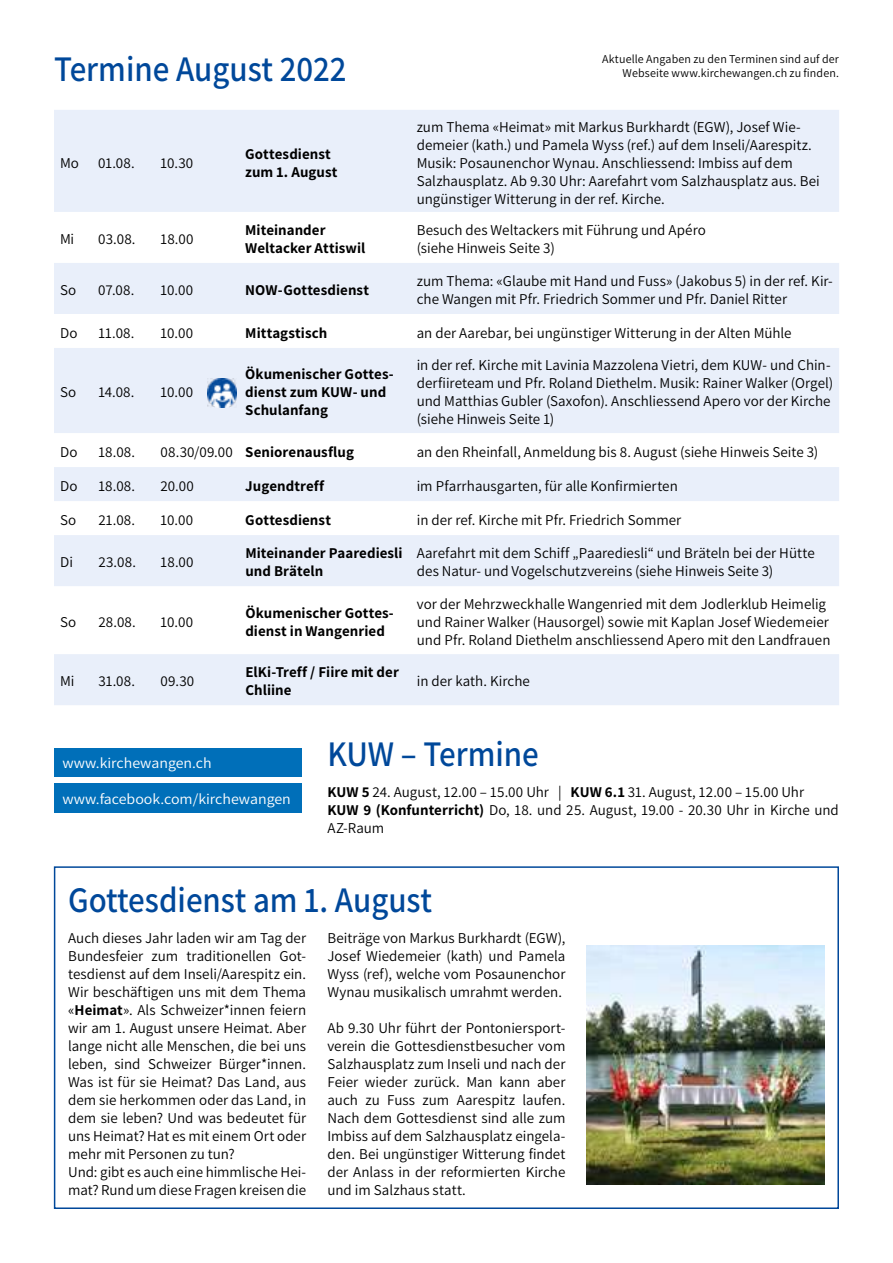
<style>
.page{position:relative;width:893px;height:1263px;background:#fff}
.page>*{position:absolute;margin:0;border:0;box-sizing:border-box;transform-origin:0 0}
.t1{font:600 36px "Assistant";color:#00489a;scale:.92 1}
.t2{font:15px/18px "Assistant";color:#000}
.t3{font:700 15px/18px "Assistant";letter-spacing:.005em;color:#000}
.t4{font:15px "Assistant";color:#fff;scale:1.06 1}
.t5{font:12px/14.4px "Assistant";letter-spacing:.01em;color:#000;text-align:right}
.s1{font-weight:400}
.s2{font-weight:700}
</style>
<div class="page">
<svg style="left:54px;top:110px;width:785px;height:595px;fill:#e9effa"></svg>
<img style="left:587px;top:946px;width:238px;height:238px">
<div style="left:54px;top:866px;width:785px;height:343px;border:2px solid #00489a"></div>
<div style="left:54px;top:783px;width:247px;height:30px;background:#006fb9"></div>
<div style="left:54px;top:748px;width:247px;height:29px;background:#006fb9"></div>
<img style="left:208px;top:378px;width:29px;height:29px">
<h1 class="t1" style="left:54px;top:44px;width:320px">Termine August 2022</h1>
<p class="t2" style="left:60px;top:153px;width:20px">Mo</p>
<p class="t2" style="left:98px;top:153px;width:38px">01.08.</p>
<p class="t2" style="left:161px;top:153px;width:34px">10.30</p>
<p class="t3" style="left:245px;top:144px;width:94px">Gottesdienst zum 1. August</p>
<p class="t5" style="left:602px;top:51px;width:238px">Aktuelle Angaben zu den Terminen sind auf der<br>Webseite www.kirchewangen.ch zu finden.</p>
<p class="t2" style="left:417px;top:117px;width:405px">zum Thema «Heimat» mit Markus Burkhardt (EGW), Josef Wie&shy;demeier (kath.) und Pamela Wyss (ref.) auf dem Inseli/Aarespitz.<br>Musik: Posaunenchor Wynau. Anschliessend: Imbiss auf dem Salzhausplatz. Ab 9.30 Uhr: Aarefahrt vom Salzhausplatz aus. Bei ungünstiger Witterung in der ref. Kirche.</p>
<p class="t2" style="left:60px;top:229px;width:16px">Mi</p>
<p class="t2" style="left:98px;top:229px;width:39px">03.08.</p>
<p class="t2" style="left:161px;top:229px;width:35px">18.00</p>
<p class="t3" style="left:245px;top:220px;width:122px">Miteinander<br>Weltacker Attiswil</p>
<p class="t2" style="left:417px;top:220px;width:291px">Besuch des Weltackers mit Führung und Apéro (siehe Hinweis Seite 3)</p>
<p class="t2" style="left:60px;top:280px;width:18px">So</p>
<p class="t2" style="left:98px;top:280px;width:38px">07.08.</p>
<p class="t2" style="left:161px;top:280px;width:34px">10.00</p>
<p class="t3" style="left:245px;top:281px;width:125px">NOW-Gottesdienst</p>
<p class="t2" style="left:417px;top:271px;width:417px">zum Thema: «Glaube mit Hand und Fuss» (Jakobus 5) in der ref. Kir&shy;che Wangen mit Pfr. Friedrich Sommer und Pfr. Daniel Ritter</p>
<p class="t2" style="left:60px;top:323px;width:19px">Do</p>
<p class="t2" style="left:98px;top:323px;width:38px">11.08.</p>
<p class="t2" style="left:161px;top:323px;width:34px">10.00</p>
<p class="t3" style="left:245px;top:323px;width:84px">Mittagstisch</p>
<p class="t2" style="left:417px;top:323px;width:376px">an der Aarebar, bei ungünstiger Witterung in der Alten Mühle</p>
<p class="t2" style="left:60px;top:382px;width:18px">So</p>
<p class="t2" style="left:98px;top:382px;width:38px">14.08.</p>
<p class="t2" style="left:161px;top:382px;width:34px">10.00</p>
<p class="t3" style="left:245px;top:365px;width:150px">Ökumenischer Gottes&shy;dienst zum KUW- und<br>Schulanfang</p>
<p class="t2" style="left:417px;top:355px;width:418px">in der ref. Kirche mit Lavinia Mazzolena Vietri, dem KUW- und Chin&shy;derfiireteam und Pfr. Roland Diethelm. Musik: Rainer Walker (Orgel) und Matthias Gubler (Saxofon). Anschliessend Apero vor der Kirche (siehe Hinweis Seite 1)</p>
<p class="t2" style="left:60px;top:442px;width:19px">Do</p>
<p class="t2" style="left:98px;top:442px;width:38px">18.08.</p>
<p class="t3" style="left:161px;top:442px;width:195px"><span class="s1">08.30/09.00</span> Seniorenausflug</p>
<p class="t2" style="left:417px;top:442px;width:403px">an den Rheinfall, Anmeldung bis 8. August (siehe Hinweis Seite 3)</p>
<p class="t2" style="left:60px;top:476px;width:19px">Do</p>
<p class="t2" style="left:98px;top:476px;width:38px">18.08.</p>
<p class="t2" style="left:161px;top:476px;width:35px">20.00</p>
<p class="t3" style="left:245px;top:476px;width:80px">Jugendtreff</p>
<p class="t2" style="left:417px;top:476px;width:263px">im Pfarrhausgarten, für alle Konfirmierten</p>
<p class="t2" style="left:60px;top:510px;width:18px">So</p>
<p class="t2" style="left:98px;top:510px;width:38px">21.08.</p>
<p class="t2" style="left:161px;top:510px;width:34px">10.00</p>
<p class="t3" style="left:245px;top:510px;width:87px">Gottesdienst</p>
<p class="t2" style="left:417px;top:510px;width:266px">in der ref. Kirche mit Pfr. Friedrich Sommer</p>
<p class="t2" style="left:60px;top:553px;width:14px">Di</p>
<p class="t2" style="left:98px;top:553px;width:39px">23.08.</p>
<p class="t2" style="left:161px;top:553px;width:35px">18.00</p>
<p class="t3" style="left:245px;top:544px;width:159px">Miteinander Paarediesli und Bräteln</p>
<p class="t2" style="left:417px;top:544px;width:399px">Aarefahrt mit dem Schiff „Paarediesli“ und Bräteln bei der Hütte des Natur- und Vogelschutzvereins (siehe Hinweis Seite 3)</p>
<p class="t2" style="left:60px;top:612px;width:18px">So</p>
<p class="t2" style="left:98px;top:612px;width:39px">28.08.</p>
<p class="t2" style="left:161px;top:612px;width:34px">10.00</p>
<p class="t3" style="left:245px;top:603px;width:150px">Ökumenischer Gottes&shy;dienst in Wangenried</p>
<p class="t2" style="left:417px;top:594px;width:415px">vor der Mehrzweckhalle Wangenried mit dem Jodlerklub Heimelig und Rainer Walker (Hausorgel) sowie mit Kaplan Josef Wiedemeier und Pfr. Roland Diethelm anschliessend Apero mit den Landfrauen</p>
<p class="t2" style="left:60px;top:672px;width:16px">Mi</p>
<p class="t2" style="left:98px;top:672px;width:38px">31.08.</p>
<p class="t2" style="left:161px;top:672px;width:35px">09.30</p>
<p class="t3" style="left:245px;top:663px;width:155px">ElKi-Treff / Fiire mit der<br>Chliine</p>
<p class="t2" style="left:417px;top:672px;width:114px">in der kath. Kirche</p>
<p class="t4" style="left:63px;top:753px;width:142px">www.kirchewangen.ch</p>
<p class="t4" style="left:63px;top:788px;width:217px">www.facebook.com/kirchewangen</p>
<h1 class="t1" style="left:327px;top:729px;width:231px">KUW – Termine</h1>
<p class="t2" style="left:327px;top:782px;width:513px"><span class="s2">KUW 5</span> 24. August, 12.00 – 15.00 Uhr | <span class="s2">KUW 6.1</span> 31. August, 12.00 – 15.00 Uhr<br><span class="s2">KUW 9 (Konfunterricht)</span> Do, 18. und 25. August, 19.00 - 20.30 Uhr in Kirche und<br>AZ-Raum</p>
<h1 class="t1" style="left:68px;top:875px;width:397px">Gottesdienst am 1. August</h1>
<p class="t2" style="left:68px;top:928px;width:240px">Auch dieses Jahr laden wir am Tag der Bundesfeier zum traditionellen Got&shy;tesdienst auf dem Inseli/Aarespitz ein.<br>Wir beschäftigen uns mit dem Thema «<span class="s2">Heimat</span>». Als Schweizer*innen feiern wir am 1. August unsere Heimat. Aber lange nicht alle Menschen, die bei uns leben, sind Schweizer Bürger*innen.<br>Was ist für sie Heimat? Das Land, aus dem sie herkommen oder das Land, in dem sie leben? Und was bedeutet für uns Heimat? Hat es mit einem Ort oder mehr mit Personen zu tun?<br>Und: gibt es auch eine himmlische Hei&shy;mat? Rund um diese Fragen kreisen die</p>
<p class="t2" style="left:327px;top:928px;width:239px;text-align:justify">Beiträge von Markus Burkhardt (EGW), Josef Wiedemeier (kath) und Pamela Wyss (ref), welche vom Posaunenchor Wynau musikalisch umrahmt werden.</p>
<p class="t2" style="left:327px;top:1018px;width:240px;text-align:justify">Ab 9.30 Uhr führt der Pontoniersport&shy;verein die Gottesdienstbesucher vom Salzhausplatz zum Inseli und nach der Feier wieder zurück. Man kann aber auch zu Fuss zum Aarespitz laufen.<br>Nach dem Gottesdienst sind alle zum Imbiss auf dem Salzhausplatz eingela&shy;den. Bei ungünstiger Witterung findet der Anlass in der reformierten Kirche und im Salzhaus statt.</p>
</div>
